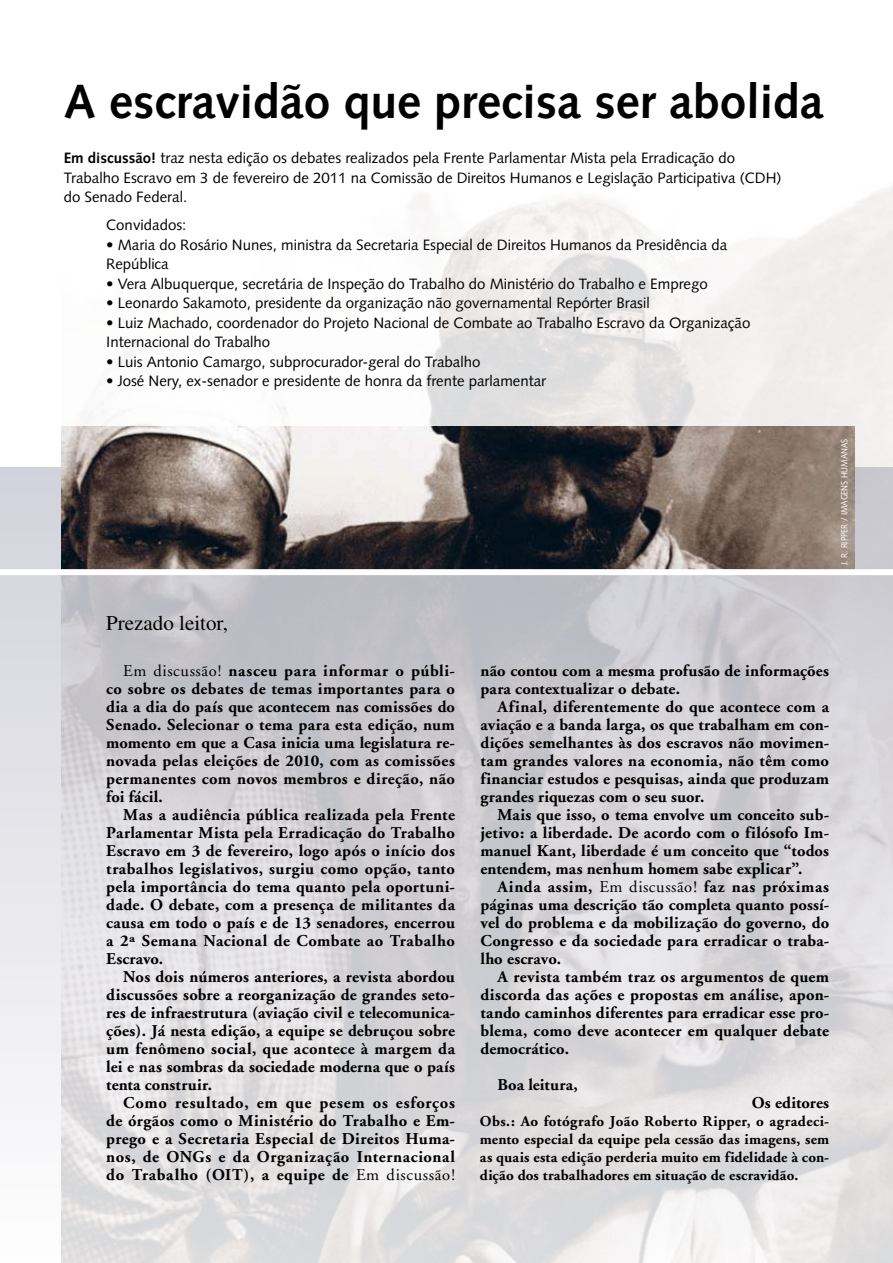
<style>
.page{position:relative;width:893px;height:1263px;background:#fff}
.page>*{position:absolute;margin:0;border:0;box-sizing:border-box;transform-origin:0 0}
.t1{font:700 48px "Syntax";color:#000}
.t2{font:21px "Times";color:#000}
.t3{font:700 16.5px/18px "Adobe Garamond";letter-spacing:.015em;color:#000;text-align:justify}
.t4{font:15px/19.5px "Syntax";color:#000}
.t5{font:700 15px/18px "Adobe Garamond";letter-spacing:.015em;color:#000;text-align:justify}
.t6{font:9px "Syntax";letter-spacing:-.015em;color:#fff;scale:.9 1}
.s1{font-weight:700}
.s2{font-weight:400}
</style>
<div class="page">
<div style="left:0;top:468px;width:893px;height:795px;background:linear-gradient(to bottom,#d1d1db,#fefdfd)"></div>
<img style="left:61px;top:185px;width:832px;height:1078px">
<div style="left:0;top:569px;width:893px;height:6px;background:#fff"></div>
<h1 class="t1" style="left:64px;top:74px;width:761px">A escravidão que precisa ser abolida</h1>
<p class="t4" style="left:64px;top:148px;width:719px"><span class="s1">Em discussão!</span> traz nesta edição os debates realizados pela Frente Parlamentar Mista pela Erradicação do<br>Trabalho Escravo em 3 de fevereiro de 2011 na Comissão de Direitos Humanos e Legislação Participativa (CDH) do Senado Federal.</p>
<p class="t4" style="left:106px;top:215px;width:82px">Convidados:</p>
<p class="t4" style="left:106px;top:235px;width:623px">• Maria do Rosário Nunes, ministra da Secretaria Especial de Direitos Humanos da Presidência da<br>República</p>
<p class="t4" style="left:106px;top:274px;width:603px">• Vera Albuquerque, secretária de Inspeção do Trabalho do Ministério do Trabalho e Emprego</p>
<p class="t4" style="left:106px;top:293px;width:545px">• Leonardo Sakamoto, presidente da organização não governamental Repórter Brasil</p>
<p class="t4" style="left:106px;top:313px;width:646px">• Luiz Machado, coordenador do Projeto Nacional de Combate ao Trabalho Escravo da Organização<br>Internacional do Trabalho</p>
<p class="t4" style="left:106px;top:352px;width:376px">• Luis Antonio Camargo, subprocurador-geral do Trabalho</p>
<p class="t4" style="left:106px;top:371px;width:441px">• José Nery, ex-senador e presidente de honra da frente parlamentar</p>
<p class="t6" style="left:839px;top:565px;width:141px;rotate:-90deg">J. R. Ripper / Imagens Humanas</p>
<p class="t2" style="left:106px;top:611px;width:123px">Prezado leitor,</p>
<p class="t3" style="left:106px;top:662px;width:350px;text-indent:17px"><span class="s2">Em discussão!</span> nasceu para informar o públi&shy;co sobre os debates de temas importantes para o dia a dia do país que acontecem nas comissões do Senado. Selecionar o tema para esta edição, num momento em que a Casa inicia uma legislatura re&shy;novada pelas eleições de 2010, com as comissões permanentes com novos membros e direção, não foi fácil.</p>
<p class="t3" style="left:106px;top:806px;width:350px;text-indent:17px">Mas a audiência pública realizada pela Frente Parlamentar Mista pela Erradicação do Trabalho Escravo em 3 de fevereiro, logo após o início dos trabalhos legislativos, surgiu como opção, tanto pela importância do tema quanto pela oportuni&shy;dade. O debate, com a presença de militantes da causa em todo o país e de 13 senadores, encerrou a 2ª Semana Nacional de Combate ao Trabalho Escravo.</p>
<p class="t3" style="left:106px;top:968px;width:350px;text-indent:17px">Nos dois números anteriores, a revista abordou discussões sobre a reorganização de grandes seto&shy;res de infraestrutura (aviação civil e telecomunica&shy;ções). Já nesta edição, a equipe se debruçou sobre um fenômeno social, que acontece à margem da lei e nas sombras da sociedade moderna que o país tenta construir.</p>
<p class="t3" style="left:106px;top:1094px;width:350px;text-indent:17px">Como resultado, em que pesem os esforços de órgãos como o Ministério do Trabalho e Em&shy;prego e a Secretaria Especial de Direitos Huma&shy;nos, de ONGs e da Organização Internacional do Trabalho (OIT), a equipe de <span class="s2">Em discussão!</span></p>
<p class="t3" style="left:480px;top:662px;width:350px">não contou com a mesma profusão de informações para contextualizar o debate.</p>
<p class="t3" style="left:480px;top:698px;width:350px;text-indent:17px">Afinal, diferentemente do que acontece com a aviação e a banda larga, os que trabalham em con&shy;dições semelhantes às dos escravos não movimen&shy;tam grandes valores na economia, não têm como financiar estudos e pesquisas, ainda que produzam grandes riquezas com o seu suor.</p>
<p class="t3" style="left:480px;top:806px;width:350px;text-indent:17px">Mais que isso, o tema envolve um conceito sub&shy;jetivo: a liberdade. De acordo com o filósofo Im&shy;manuel Kant, liberdade é um conceito que “todos entendem, mas nenhum homem sabe explicar”.</p>
<p class="t3" style="left:480px;top:878px;width:350px;text-indent:17px">Ainda assim, <span class="s2">Em discussão!</span> faz nas próximas páginas uma descrição tão completa quanto possí&shy;vel do problema e da mobilização do governo, do Congresso e da sociedade para erradicar o traba&shy;lho escravo.</p>
<p class="t3" style="left:480px;top:968px;width:350px;text-indent:17px">A revista também traz os argumentos de quem discorda das ações e propostas em análise, apon&shy;tando caminhos diferentes para erradicar esse pro&shy;blema, como deve acontecer em qualquer debate democrático.</p>
<p class="t3" style="left:497px;top:1076px;width:82px">Boa leitura,</p>
<p class="t3" style="left:752px;top:1094px;width:79px">Os editores</p>
<p class="t5" style="left:480px;top:1112px;width:351px">Obs.: Ao fotógrafo João Roberto Ripper, o agradeci&shy;mento especial da equipe pela cessão das imagens, sem as quais esta edição perderia muito em fidelidade à con&shy;dição dos trabalhadores em situação de escravidão.</p>
</div>
